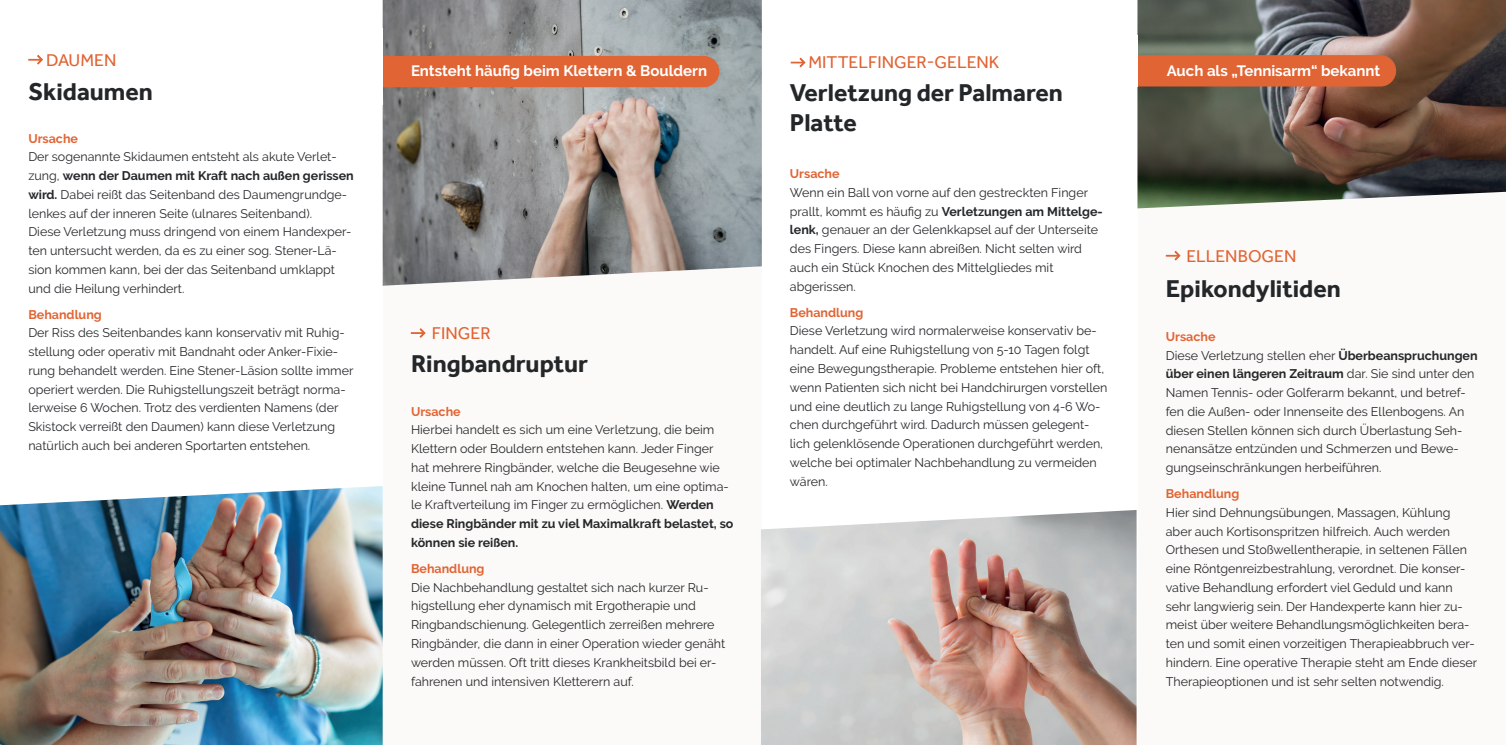
<style>
.page{position:relative;width:1506px;height:745px;background:#fff}
.page>*{position:absolute;margin:0;border:0;box-sizing:border-box;transform-origin:0 0}
.t1{font:700 25px/30px "Effra";color:#24272a}
.t2{font:17.5px "Effra";color:#e16434}
.t3{font:700 15px "Raleway";color:#fff}
.t4{font:12.5px/18.8px "Raleway";color:#24272a}
.t5{font:700 12.5px "Raleway";color:#e16434}
.s1{font-weight:700}
.s2{font-weight:700;color:#e16434}
</style>
<div class="page">
<div style="left:383px;top:0;width:379px;height:744px;background:#fcfaf8"></div>
<div style="left:1137px;top:0;width:369px;height:744px;background:#fcfaf8"></div>
<img style="left:383px;top:0;width:379px;height:285px">
<img style="left:0;top:486px;width:383px;height:258px">
<img style="left:761px;top:510px;width:376px;height:234px">
<img style="left:1137px;top:0;width:369px;height:208px">
<svg style="left:1166px;top:250px;width:15px;height:10px"></svg>
<div style="left:361px;top:56px;width:358px;height:31px;background:#e16434;border-radius:16px"></div>
<div style="left:1117px;top:55px;width:279px;height:31px;background:#e16434;border-radius:16px"></div>
<svg style="left:411px;top:328px;width:15px;height:10px"></svg>
<svg style="left:28px;top:54px;width:15px;height:11px"></svg>
<svg style="left:791px;top:57px;width:15px;height:11px"></svg>
<div style="left:312px;top:28px;width:71px;height:77px;background:#fff"></div>
<div style="left:1109px;top:35px;width:28px;height:51px;background:#fff"></div>
<h2 class="t2" style="left:46px;top:50px;width:72px">DAUMEN</h2>
<h1 class="t1" style="left:28px;top:76px;width:126px">Skidaumen</h1>
<p class="t5" style="left:28px;top:131px;width:51px">Ursache</p>
<p class="t4" style="left:28px;top:147px;width:327px">Der sogenannte Skidaumen entsteht als akute Verlet&shy;zung, <span class="s1">wenn der Daumen mit Kraft nach außen gerissen wird.</span> Dabei reißt das Seitenband des Daumengrundge&shy;lenkes auf der inneren Seite (ulnares Seitenband).<br>Diese Verletzung muss dringend von einem Handexper&shy;ten untersucht werden, da es zu einer sog. Stener-Lä&shy;sion kommen kann, bei der das Seitenband umklappt und die Heilung verhindert.</p>
<p class="t5" style="left:28px;top:307px;width:75px">Behandlung</p>
<p class="t4" style="left:28px;top:323px;width:327px">Der Riss des Seitenbandes kann konservativ mit Ruhig&shy;stellung oder operativ mit Bandnaht oder Anker-Fixie&shy;rung behandelt werden. Eine Stener-Läsion sollte immer operiert werden. Die Ruhigstellungszeit beträgt norma&shy;lerweise 6 Wochen. Trotz des verdienten Namens (der Skistock verreißt den Daumen) kann diese Verletzung natürlich auch bei anderen Sportarten entstehen.</p>
<h2 class="t2" style="left:808px;top:51px;width:192px">MITTELFINGER-GELENK</h2>
<p class="t3" style="left:411px;top:63px;width:298px">Entsteht häufig beim Klettern &amp; Bouldern</p>
<p class="t3" style="left:1167px;top:62px;width:215px">Auch als „Tennisarm“ bekannt</p>
<h2 class="t2" style="left:432px;top:322px;width:60px">FINGER</h2>
<h1 class="t1" style="left:411px;top:348px;width:178px">Ringbandruptur</h1>
<p class="t5" style="left:411px;top:404px;width:51px">Ursache</p>
<p class="t4" style="left:411px;top:420px;width:324px">Hierbei handelt es sich um eine Verletzung, die beim Klettern oder Bouldern entstehen kann. Jeder Finger hat mehrere Ringbänder, welche die Beugesehne wie kleine Tunnel nah am Knochen halten, um eine optima&shy;le Kraftverteilung im Finger zu ermöglichen. <span class="s1">Werden diese Ringbänder mit zu viel Maximalkraft belastet, so können sie reißen.</span></p>
<p class="t5" style="left:411px;top:561px;width:75px">Behandlung</p>
<p class="t4" style="left:411px;top:577px;width:316px">Die Nachbehandlung gestaltet sich nach kurzer Ru&shy;higstellung eher dynamisch mit Ergotherapie und Ringbandschienung. Gelegentlich zerreißen mehrere Ringbänder, die dann in einer Operation wieder genäht werden müssen. Oft tritt dieses Krankheitsbild bei er&shy;fahrenen und intensiven Kletterern auf.</p>
<h1 class="t1" style="left:790px;top:78px;width:274px">Verletzung der Palmaren<br>Platte</h1>
<p class="t5" style="left:790px;top:166px;width:51px">Ursache</p>
<p class="t4" style="left:790px;top:183px;width:314px">Wenn ein Ball von vorne auf den gestreckten Finger prallt, kommt es häufig zu <span class="s1">Verletzungen am Mittelge&shy;lenk,</span> genauer an der Gelenkkapsel auf der Unterseite des Fingers. Diese kann abreißen. Nicht selten wird auch ein Stück Knochen des Mittelgliedes mit abgerissen.</p>
<p class="t5" style="left:790px;top:305px;width:75px">Behandlung</p>
<p class="t4" style="left:790px;top:321px;width:319px">Diese Verletzung wird normalerweise konservativ be&shy;handelt. Auf eine Ruhigstellung von 5-10 Tagen folgt eine Bewegungstherapie. Probleme entstehen hier oft, wenn Patienten sich nicht bei Handchirurgen vorstellen und eine deutlich zu lange Ruhigstellung von 4-6 Wo&shy;chen durchgeführt wird. Dadurch müssen gelegent&shy;lich gelenklösende Operationen durchgeführt werden, welche bei optimaler Nachbehandlung zu vermeiden wären.</p>
<p class="t4" style="left:1166px;top:327px;width:313px"><span class="s2">Ursache<br></span>Diese Verletzung stellen eher <span class="s1">Überbeanspruchungen über einen längeren Zeitraum</span> dar. Sie sind unter den Namen Tennis- oder Golferarm bekannt, und betref&shy;fen die Außen- oder Innenseite des Ellenbogens. An diesen Stellen können sich durch Überlastung Seh&shy;nenansätze entzünden und Schmerzen und Bewe&shy;gungseinschränkungen herbeiführen.</p>
<p class="t5" style="left:1166px;top:486px;width:75px">Behandlung</p>
<p class="t4" style="left:1166px;top:502px;width:313px">Hier sind Dehnungsübungen, Massagen, Kühlung aber auch Kortisonspritzen hilfreich. Auch werden Orthesen und Stoßwellentherapie, in seltenen Fällen eine Röntgenreizbestrahlung, verordnet. Die konser&shy;vative Behandlung erfordert viel Geduld und kann sehr langwierig sein. Der Handexperte kann hier zu&shy;meist über weitere Behandlungsmöglichkeiten bera&shy;ten und somit einen vorzeitigen Therapieabbruch ver&shy;hindern. Eine operative Therapie steht am Ende dieser Therapieoptionen und ist sehr selten notwendig.</p>
<h2 class="t2" style="left:1186px;top:245px;width:112px">ELLENBOGEN</h2>
<h1 class="t1" style="left:1166px;top:273px;width:176px">Epikondylitiden</h1>
</div>
